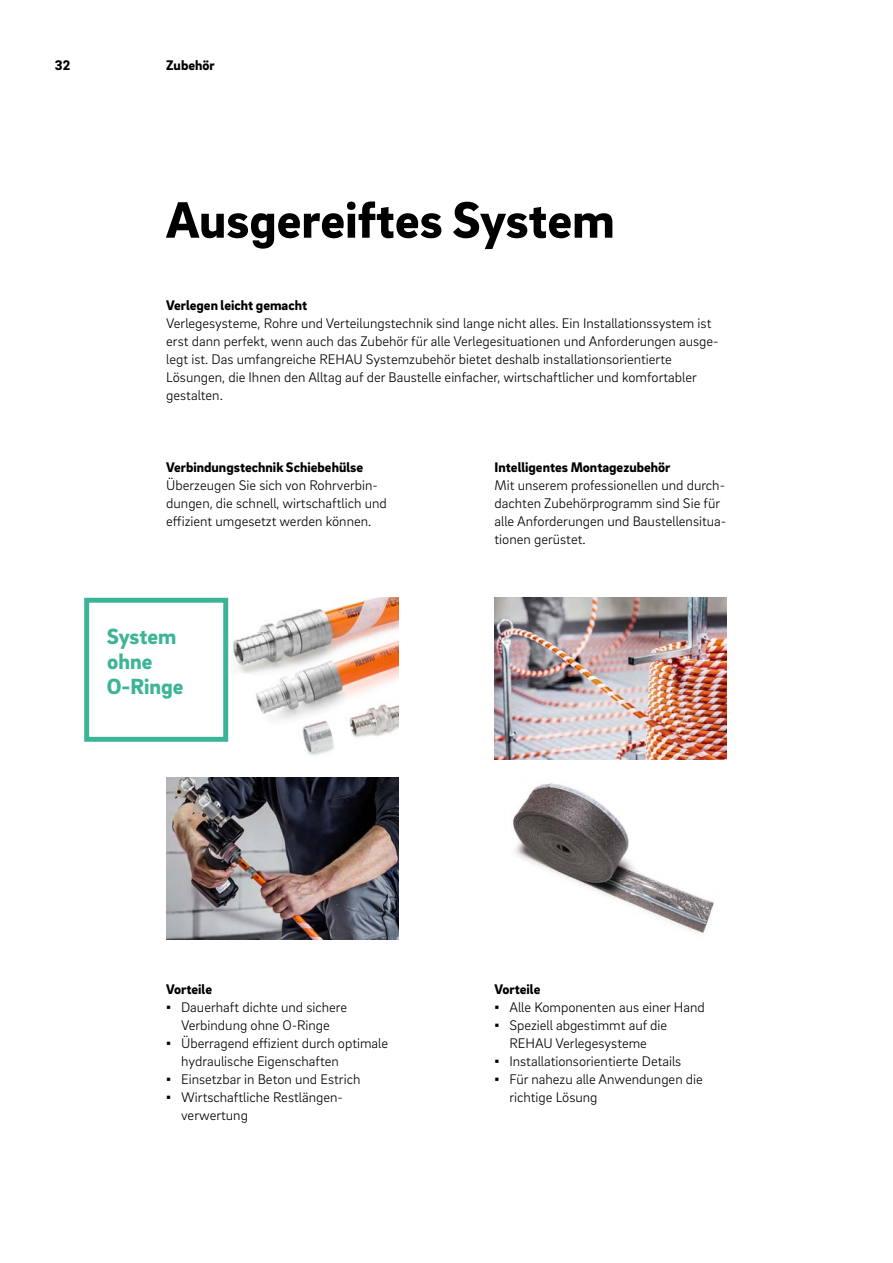
<style>
.page{position:relative;width:893px;height:1263px;background:#fff}
.page>*{position:absolute;margin:0;border:0;box-sizing:border-box;transform-origin:0 0}
._01__Headline_-_35pt{font:900 52.5px "Brix Sans";color:#000}
._51__EC_headline_-_1{font:900 22.5px/24.8px "Brix Sans";color:#3cb497}
._16__Body_text_-_9_5{font:300 14.25px/18px "Brix Sans";color:#000}
._14__Body_subline{font:900 14.25px "Brix Sans";color:#000}
.MP__Live_column_titl{font:900 14.25px "Brix Sans";color:#000}
.MP__Page_numbers_-_9{font:900 14.25px "Brix Sans";color:#000}
.s1{font-family:"Arial";font-weight:400}
</style>
<div class="page">
<img style="left:228px;top:598px;width:170px;height:158px">
<img style="left:495px;top:598px;width:232px;height:162px">
<img style="left:166px;top:778px;width:232px;height:162px">
<img style="left:513px;top:783px;width:201px;height:150px">
<div style="left:84px;top:598px;width:144px;height:144px;border:5px solid #3cb497"></div>
<p class="MP__Page_numbers_-_9" style="left:55px;top:56px;width:17px">32</p>
<p class="MP__Live_column_titl" style="left:166px;top:56px;width:50px">Zubehör</p>
<p class="_01__Headline_-_35pt" style="left:166px;top:185px;width:450px">Ausgereiftes System</p>
<p class="_14__Body_subline" style="left:166px;top:295px;width:142px">Verlegen leicht gemacht</p>
<p class="_16__Body_text_-_9_5" style="left:166px;top:313px;width:554px">Verlegesysteme, Rohre und Verteilungstechnik sind lange nicht alles. Ein Installationssystem ist erst dann perfekt, wenn auch das Zubehör für alle Verlegesituationen und Anforderungen ausge&shy;legt ist. Das umfangreiche REHAU Systemzubehör bietet deshalb installationsorientierte Lösungen, die Ihnen den Alltag auf der Baustelle einfacher, wirtschaftlicher und komfortabler gestalten.</p>
<p class="_14__Body_subline" style="left:166px;top:457px;width:198px">Verbindungstechnik Schiebehülse</p>
<p class="_16__Body_text_-_9_5" style="left:166px;top:475px;width:222px">Überzeugen Sie sich von Rohrverbin&shy;dungen, die schnell, wirtschaftlich und effizient umgesetzt werden können.</p>
<p class="_51__EC_headline_-_1" style="left:107px;top:623px;width:78px">System ohne<br>O-Ringe</p>
<p class="_14__Body_subline" style="left:495px;top:457px;width:177px">Intelligentes Montagezubehör</p>
<p class="_16__Body_text_-_9_5" style="left:495px;top:475px;width:233px">Mit unserem professionellen und durch&shy;dachten Zubehörprogramm sind Sie für alle Anforderungen und Baustellensitua&shy;tionen gerüstet.</p>
<p class="_14__Body_subline" style="left:166px;top:979px;width:47px">Vorteile</p>
<p class="_16__Body_text_-_9_5" style="left:166px;top:997px;width:182px;text-align:center"><span class="s1">▪</span> Dauerhaft dichte und sichere<br>Verbindung ohne O-Ringe</p>
<p class="_16__Body_text_-_9_5" style="left:181px;top:1033px;width:208px;text-indent:-15px"><span class="s1">▪</span> Überragend effizient durch optimale hydraulische Eigenschaften</p>
<p class="_16__Body_text_-_9_5" style="left:166px;top:1069px;width:196px"><span class="s1">▪</span> Einsetzbar in Beton und Estrich</p>
<p class="_16__Body_text_-_9_5" style="left:181px;top:1087px;width:163px;text-indent:-15px"><span class="s1">▪</span> Wirtschaftliche Restlängen&shy;verwertung</p>
<p class="_14__Body_subline" style="left:495px;top:979px;width:47px">Vorteile</p>
<p class="_16__Body_text_-_9_5" style="left:495px;top:997px;width:212px"><span class="s1">▪</span> Alle Komponenten aus einer Hand</p>
<p class="_16__Body_text_-_9_5" style="left:495px;top:1015px;width:174px;text-align:center"><span class="s1">▪</span> Speziell abgestimmt auf die<br>REHAU Verlegesysteme</p>
<p class="_16__Body_text_-_9_5" style="left:495px;top:1051px;width:188px"><span class="s1">▪</span> Installationsorientierte Details</p>
<p class="_16__Body_text_-_9_5" style="left:509px;top:1069px;width:195px;text-indent:-15px"><span class="s1">▪</span> Für nahezu alle Anwendungen die richtige Lösung</p>
</div>
